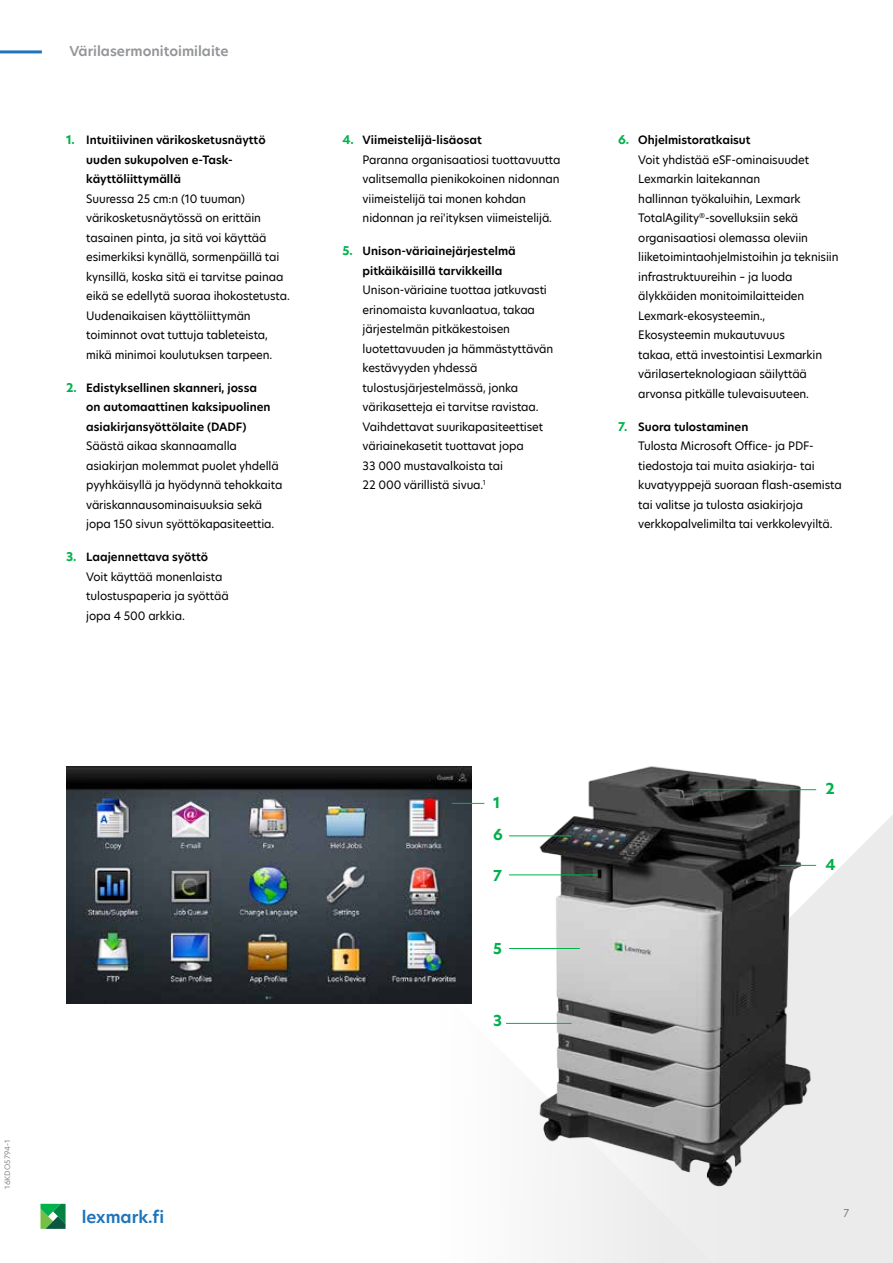
<style>
.page{position:relative;width:893px;height:1263px;background:#fff}
.page>*{position:absolute;margin:0;border:0;box-sizing:border-box;transform-origin:0 0}
.t1{font:600 16.5px "TP Hero";color:#1c75bc}
.t2{font:700 15px "TP Hero";color:#00b14c}
.t3{font:600 13.5px "TP Hero";color:#939598}
.t4{font:11.25px/19.5px "TP Hero";letter-spacing:-.01em;color:#000}
.t5{font:600 11.25px/19.5px "TP Hero";color:#000}
.t6{font:10.5px "TP Hero";color:#7e7e85}
.t7{font:7.2px "TP Hero";color:#888a8d}
.s1{font-weight:700;font-size:12px;color:#00b14c}
.s2{font-weight:600}
</style>
<div class="page">
<hr style="left:0;top:50px;width:42px;height:3px;background:#1c75bc">
<svg style="left:41px;top:1204px;width:25px;height:25px"></svg>
<svg style="left:471px;top:801px;width:422px;height:462px;background:#eeedee"></svg>
<svg style="left:273px;top:823px;width:454px;height:440px"></svg>
<img style="left:66px;top:766px;width:405px;height:237px">
<hr style="left:452px;top:803px;width:32px;height:1px;background:#00b14c">
<img style="left:534px;top:766px;width:280px;height:445px">
<hr style="left:506px;top:1023px;width:66px;height:1px;background:#00b14c">
<hr style="left:509px;top:948px;width:71px;height:1px;background:#00b14c">
<hr style="left:509px;top:835px;width:62px;height:1px;background:#00b14c">
<hr style="left:700px;top:789px;width:116px;height:1px;background:#00b14c">
<hr style="left:779px;top:865px;width:37px;height:1px;background:#00b14c">
<hr style="left:509px;top:874px;width:89px;height:1px;background:#00b14c">
<p class="t3" style="left:69px;top:42px;width:161px">Värilasermonitoimilaite</p>
<p class="t5" style="left:86px;top:130px;width:181px;text-indent:-20px"><span class="s1">1.</span> Intuitiivinen värikosketusnäyttö uuden sukupolven e-Task&shy;käyttöliittymällä</p>
<p class="t4" style="left:86px;top:188px;width:205px">Suuressa 25 cm:n (10 tuuman) värikosketusnäytössä on erittäin tasainen pinta, ja sitä voi käyttää esimerkiksi kynällä, sormenpäillä tai kynsillä, koska sitä ei tarvitse painaa eikä se edellytä suoraa ihokostetusta.<br>Uudenaikaisen käyttöliittymän toiminnot ovat tuttuja tableteista, mikä minimoi koulutuksen tarpeen.</p>
<p class="t5" style="left:86px;top:378px;width:186px;text-indent:-20px"><span class="s1">2.</span> Edistyksellinen skanneri, jossa on automaattinen kaksipuolinen asiakirjansyöttölaite (DADF)</p>
<p class="t4" style="left:86px;top:436px;width:198px">Säästä aikaa skannaamalla asiakirjan molemmat puolet yhdellä pyyhkäisyllä ja hyödynnä tehokkaita väriskannausominaisuuksia sekä jopa 150 sivun syöttökapasiteettia.</p>
<p class="t4" style="left:86px;top:547px;width:144px;text-indent:-20px"><span class="s1">3.</span> <span class="s2">Laajennettava syöttö<br></span>Voit käyttää monenlaista tulostuspaperia ja syöttää jopa 4 500 arkkia.</p>
<p class="t4" style="left:363px;top:130px;width:199px;text-indent:-20px"><span class="s1">4.</span> <span class="s2">Viimeistelijä-lisäosat<br></span>Paranna organisaatiosi tuottavuutta valitsemalla pienikokoinen nidonnan viimeistelijä tai monen kohdan nidonnan ja rei'ityksen viimeistelijä.</p>
<p class="t5" style="left:363px;top:241px;width:155px;text-indent:-20px"><span class="s1">5.</span> Unison-väriainejärjestelmä pitkäikäisillä tarvikkeilla</p>
<p class="t4" style="left:363px;top:280px;width:192px">Unison-väriaine tuottaa jatkuvasti erinomaista kuvanlaatua, takaa järjestelmän pitkäkestoisen luotettavuuden ja hämmästyttävän kestävyyden yhdessä tulostusjärjestelmässä, jonka värikasetteja ei tarvitse ravistaa.<br>Vaihdettavat suurikapasiteettiset väriainekasetit tuottavat jopa<br>33 000 mustavalkoista tai<br>22 000 värillistä sivua.<sup>1</sup></p>
<p class="t4" style="left:638px;top:130px;width:202px;text-indent:-20px"><span class="s1">6.</span> <span class="s2">Ohjelmistoratkaisut<br></span>Voit yhdistää eSF-ominaisuudet<br>Lexmarkin laitekannan<br>hallinnan työkaluihin, Lexmark<br>TotalAgility<sup>®</sup>-sovelluksiin sekä organisaatiosi olemassa oleviin liiketoimintaohjelmistoihin ja teknisiin infrastruktuureihin – ja luoda älykkäiden monitoimilaitteiden<br>Lexmark-ekosysteemin.,<br>Ekosysteemin mukautuvuus<br>takaa, että investointisi Lexmarkin värilaserteknologiaan säilyttää arvonsa pitkälle tulevaisuuteen.</p>
<p class="t4" style="left:638px;top:416px;width:205px;text-indent:-20px"><span class="s1">7.</span> <span class="s2">Suora tulostaminen<br></span>Tulosta Microsoft Office- ja PDF&shy;tiedostoja tai muita asiakirja- tai kuvatyyppejä suoraan flash-asemista tai valitse ja tulosta asiakirjoja verkkopalvelimilta tai verkkolevyiltä.</p>
<p class="t7" style="left:2px;top:1188px;width:51px;rotate:-90deg">16KDO5794-1</p>
<h1 class="t1" style="left:82px;top:1206px;width:84px">lexmark.fi</h1>
<h2 class="t2" style="left:493px;top:792px;width:9px">1</h2>
<h2 class="t2" style="left:493px;top:824px;width:11px">6</h2>
<h2 class="t2" style="left:493px;top:865px;width:10px">7</h2>
<h2 class="t2" style="left:493px;top:938px;width:10px">5</h2>
<h2 class="t2" style="left:493px;top:1010px;width:10px">3</h2>
<h2 class="t2" style="left:825px;top:779px;width:11px">2</h2>
<h2 class="t2" style="left:825px;top:854px;width:12px">4</h2>
<p class="t6" style="left:844px;top:1206px;width:7px">7</p>
</div>
